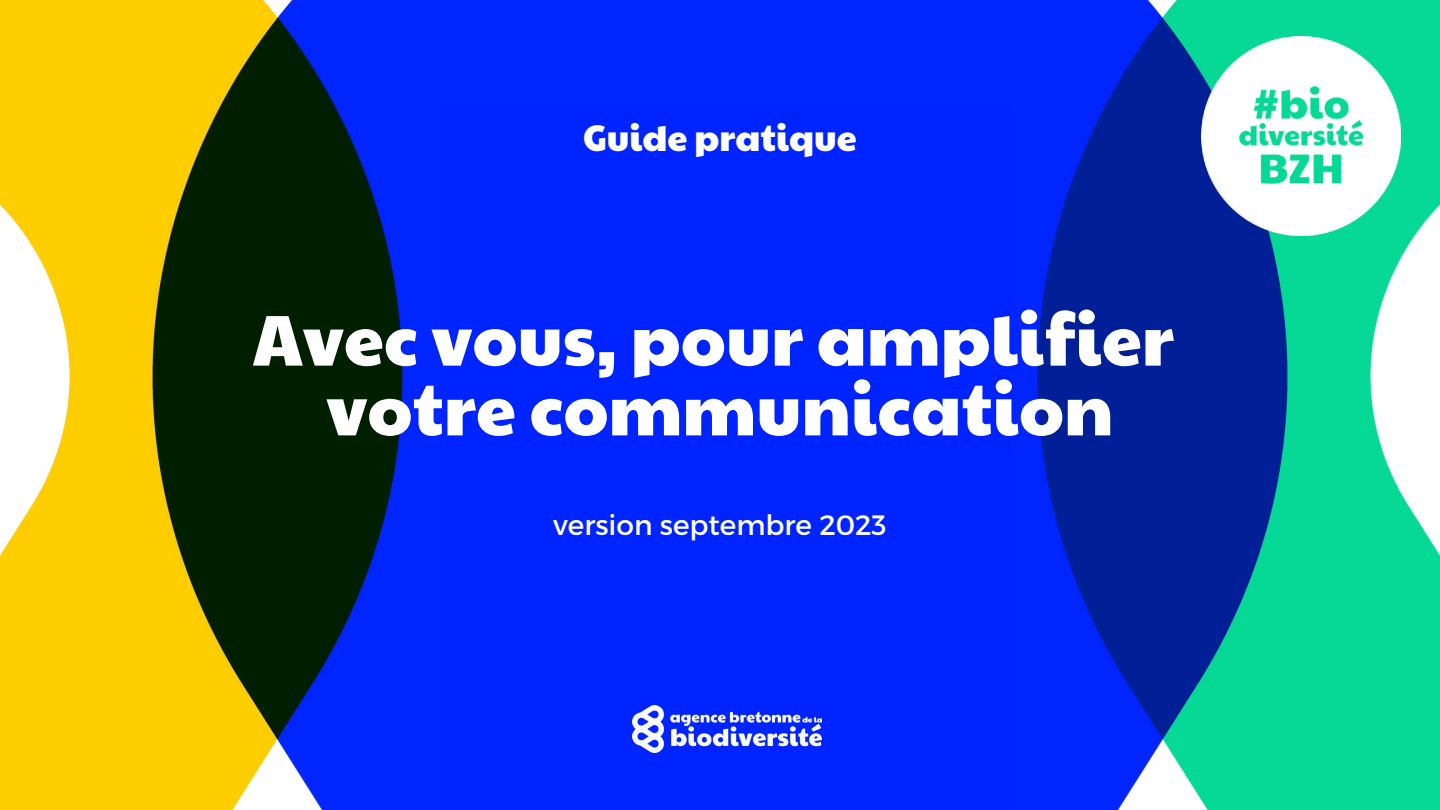
<style>
.page{position:relative;width:1440px;height:810px;background:#fff}
.page>*{position:absolute;margin:0;border:0;box-sizing:border-box;transform-origin:0 0}
.t1{font:72px/69.8px "Paytone One";color:#fff;text-align:center}
.t2{font:36px "Paytone One";color:#fff}
.t3{font:28px "Montserrat";color:#fff}
</style>
<div class="page">
<img style="left:0;top:0;width:1440px;height:810px">
<img style="left:1201px;top:36px;width:200px;height:200px">
<div style="left:442px;top:106px;width:570px;height:704px;background:#0024ff"></div>
<img style="left:633px;top:705px;width:188px;height:48px">
<p class="t2" style="left:583px;top:110px;width:275px">Guide pratique</p>
<p class="t1" style="left:253px;top:301px;width:923px">Avec vous, pour amplifier votre communication</p>
<p class="t3" style="left:553px;top:507px;width:335px">version septembre 2023</p>
</div>
